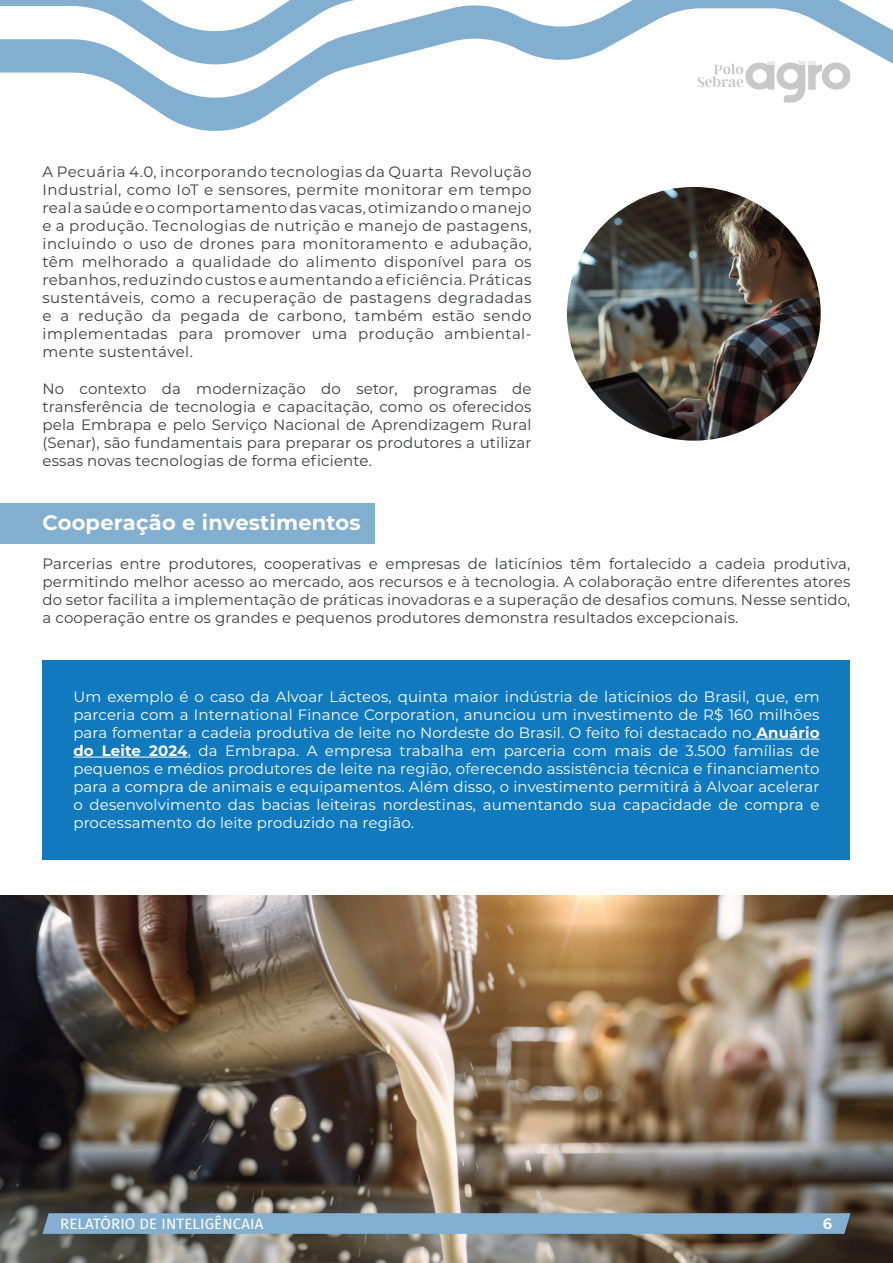
<style>
.page{position:relative;width:893px;height:1263px;background:#fff}
.page>*{position:absolute;margin:0;border:0;box-sizing:border-box;transform-origin:0 0}
.t1{font:700 21px "Montserrat";letter-spacing:.01em;color:#fff}
.t2{font:15px/18px "Montserrat";letter-spacing:.01em;color:#3c3d3d;text-align:justify}
.t3{font:15px/18px "Montserrat";letter-spacing:.01em;color:#fff;text-align:justify}
.t4{font:15px "Fira Sans";letter-spacing:.01em;color:#fff}
.t5{font:700 15px "Campuni Demo";color:#fff}
.s1{font-weight:700}
</style>
<div class="page">
<img style="left:0;top:896px;width:893px;height:367px">
<div style="left:0;top:503px;width:374px;height:40px;background:#82afcf"></div>
<svg style="left:43px;top:1213px;width:807px;height:21px;background:#81accc"></svg>
<div style="left:43px;top:660px;width:807px;height:199px;background:#117abe"></div>
<hr style="left:752px;top:739px;width:68px;height:1px;background:#fff">
<hr style="left:73px;top:757px;width:115px;height:1px;background:#fff">
<svg style="left:0;top:70px;width:851px;height:61px"></svg>
<svg style="left:0;top:0;width:893px;height:70px"></svg>
<img style="left:567px;top:187px;width:254px;height:254px;border-radius:127px">
<p class="t2" style="left:43px;top:162px;width:491px">A Pecuária 4.0, incorporando tecnologias da Quarta Revolução Industrial, como IoT e sensores, permite monitorar em tempo real a saúde e o comportamento das vacas, otimizando o manejo e a produção. Tecnologias de nutrição e manejo de pastagens, incluindo o uso de drones para monitoramento e adubação, têm melhorado a qualidade do alimento disponível para os rebanhos, reduzindo custos e aumentando a eficiência. Práticas sustentáveis, como a recuperação de pastagens degradadas e a redução da pegada de carbono, também estão sendo implementadas para promover uma produção ambiental&shy;mente sustentável.</p>
<p class="t2" style="left:43px;top:379px;width:490px">No contexto da modernização do setor, programas de transferência de tecnologia e capacitação, como os oferecidos pela Embrapa e pelo Serviço Nacional de Aprendizagem Rural (Senar), são fundamentais para preparar os produtores a utilizar essas novas tecnologias de forma eficiente.</p>
<p class="t1" style="left:43px;top:507px;width:320px">Cooperação e investimentos</p>
<p class="t2" style="left:43px;top:554px;width:809px">Parcerias entre produtores, cooperativas e empresas de laticínios têm fortalecido a cadeia produtiva, permitindo melhor acesso ao mercado, aos recursos e à tecnologia. A colaboração entre diferentes atores do setor facilita a implementação de práticas inovadoras e a superação de desafios comuns. Nesse sentido, a cooperação entre os grandes e pequenos produtores demonstra resultados excepcionais.</p>
<p class="t3" style="left:73px;top:687px;width:748px">Um exemplo é o caso da Alvoar Lácteos, quinta maior indústria de laticínios do Brasil, que, em parceria com a International Finance Corporation, anunciou um investimento de R$ 160 milhões para fomentar a cadeia produtiva de leite no Nordeste do Brasil. O feito foi destacado no <span class="s1">Anuário do Leite 2024</span>, da Embrapa. A empresa trabalha em parceria com mais de 3.500 famílias de pequenos e médios produtores de leite na região, oferecendo assistência técnica e financiamento para a compra de animais e equipamentos. Além disso, o investimento permitirá à Alvoar acelerar o desenvolvimento das bacias leiteiras nordestinas, aumentando sua capacidade de compra e processamento do leite produzido na região.</p>
<p class="t4" style="left:60px;top:1213px;width:205px">RELATÓRIO DE INTELIGÊNCAIA</p>
<p class="t5" style="left:823px;top:1217px;width:11px">6</p>
</div>
